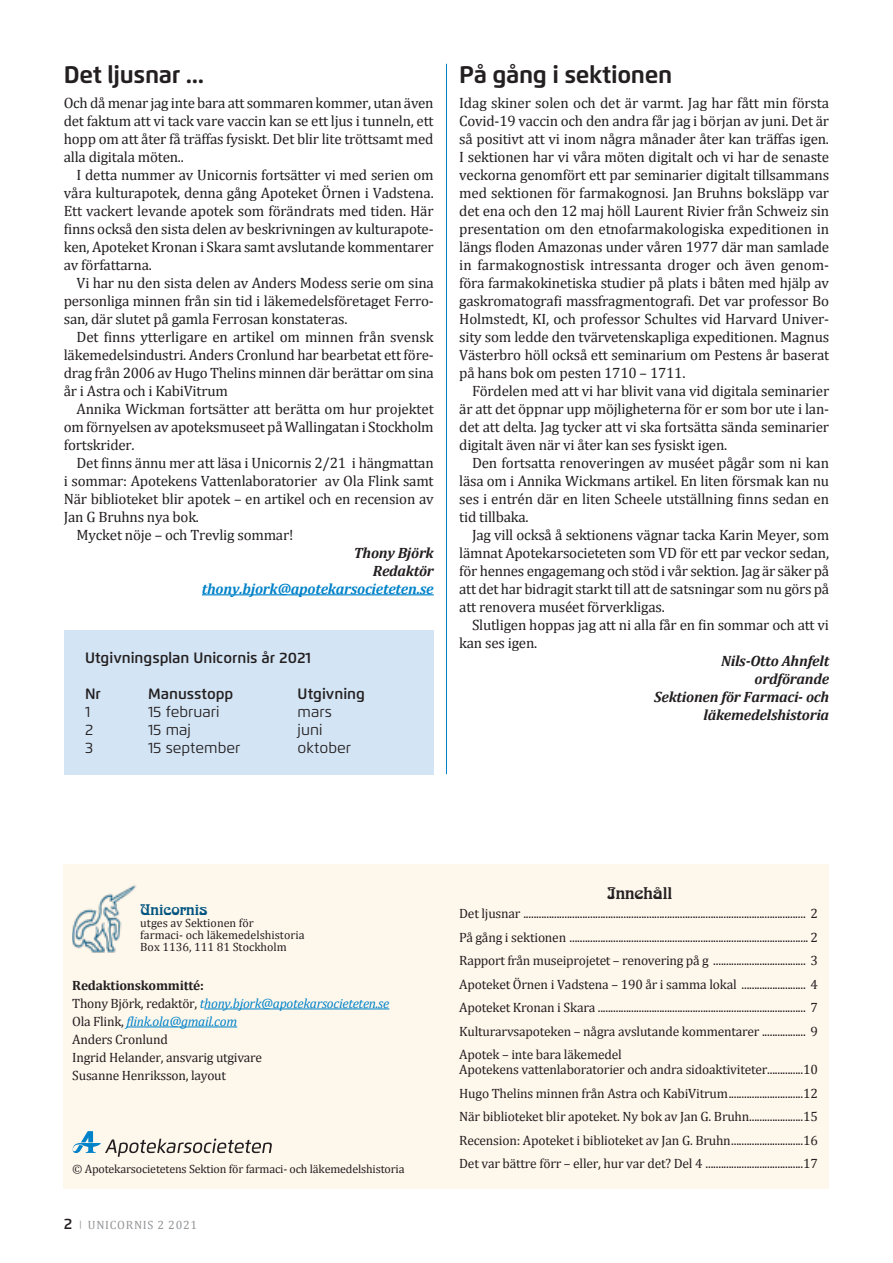
<style>
.page{position:relative;width:893px;height:1263px;background:#fff}
.page>*{position:absolute;margin:0;border:0;box-sizing:border-box;transform-origin:0 0}
.Rubrik{font:700 24px "Flexo";letter-spacing:-.015em;color:#231f20}
.t1{font:16.5px "Arnold Boecklin";color:#231f20}
.Bröd_med_indrag{font:15px/18px "Cambria";letter-spacing:-.015em;color:#231f20;text-align:justify}
.Bröd_utan_indrag{font:15px/18px "Cambria";letter-spacing:-.015em;color:#231f20;text-align:justify}
.Författare{font:italic 700 15px "Cambria";letter-spacing:-.015em;color:#231f20}
.Ingress{font:600 15px "Flexo";color:#231f20}
.Ingress-2{font:15px "Flexo";color:#231f20}
.Författare-2{font:italic 700 15px "Cambria";letter-spacing:-.015em;color:#0082c8}
.t2{font:15px "Arnold Boecklin";color:#005480}
.Bröd_utan_indrag-2{font:13.5px/15px "Cambria";letter-spacing:-.015em;color:#231f20}
.Bröd_utan_indrag-3{font:italic 13.5px "Cambria";letter-spacing:-.02em;color:#0082c8}
.Bröd_utan_indrag-4{font:700 13.5px "Cambria";letter-spacing:-.015em;color:#231f20}
.Bröd_utan_indrag-5{font:12px/12px "Cambria";color:#231f20}
.t3{font:12px "Cambria";letter-spacing:.06em;color:#939598}
.s1{font-style:normal;color:#231f20}
.s2{font-style:italic}
.s3{font-family:"Flexo";font-weight:600;font-size:15px;color:#231f20}
.s4{font-size:9px}
</style>
<div class="page">
<div style="left:64px;top:864px;width:765px;height:324px;background:#fef7ec"></div>
<hr style="left:204px;top:1008px;width:185px;height:1px;background:#0082c8">
<hr style="left:126px;top:1026px;width:111px;height:1px;background:#0082c8">
<img style="left:72px;top:885px;width:64px;height:67px">
<svg style="left:73px;top:1131px;width:199px;height:26px"></svg>
<hr style="left:202px;top:594px;width:232px;height:1px;background:#0082c8">
<hr style="left:446px;top:64px;width:1px;height:710px;background:#0082c8">
<div style="left:64px;top:630px;width:370px;height:144px;background:#d3e4f4"></div>
<p class="Rubrik" style="left:64px;top:60px;width:142px">Det ljusnar ...</p>
<p class="Bröd_utan_indrag" style="left:64px;top:94px;width:371px">Och då menar jag inte bara att sommaren kommer, utan även det faktum att vi tack vare vaccin kan se ett ljus i tunneln, ett hopp om att åter få träffas fysiskt. Det blir lite tröttsamt med alla digitala möten..</p>
<p class="Bröd_med_indrag" style="left:64px;top:166px;width:371px;text-indent:13px">I detta nummer av Unicornis fortsätter vi med serien om våra kulturapotek, denna gång Apoteket Örnen i Vadstena.<br>Ett vackert levande apotek som förändrats med tiden. Här finns också den sista delen av beskrivningen av kulturapote&shy;ken, Apoteket Kronan i Skara samt avslutande kommentarer av författarna.</p>
<p class="Bröd_med_indrag" style="left:64px;top:274px;width:371px;text-indent:13px">Vi har nu den sista delen av Anders Modess serie om sina personliga minnen från sin tid i läkemedelsföretaget Ferro&shy;san, där slutet på gamla Ferrosan konstateras.</p>
<p class="Bröd_med_indrag" style="left:64px;top:328px;width:371px;text-indent:13px">Det finns ytterligare en artikel om minnen från svensk läkemedelsindustri. Anders Cronlund har bearbetat ett före&shy;drag från 2006 av Hugo Thelins minnen där berättar om sina år i Astra och i KabiVitrum</p>
<p class="Bröd_med_indrag" style="left:64px;top:400px;width:371px;text-indent:13px">Annika Wickman fortsätter att berätta om hur projektet om förnyelsen av apoteksmuseet på Wallingatan i Stockholm fortskrider.</p>
<p class="Bröd_med_indrag" style="left:64px;top:454px;width:371px;text-indent:13px">Det finns ännu mer att läsa i Unicornis 2/21 i hängmattan i sommar: Apotekens Vattenlaboratorier av Ola Flink samt När biblioteket blir apotek – en artikel och en recension av Jan G Bruhns nya bok.</p>
<p class="Bröd_med_indrag" style="left:77px;top:526px;width:218px">Mycket nöje – och Trevlig sommar!</p>
<p class="Författare" style="left:354px;top:542px;width:82px">Thony Björk</p>
<p class="Författare" style="left:373px;top:560px;width:62px">Redaktör</p>
<p class="Författare-2" style="left:202px;top:578px;width:233px">thony.bjork@apotekarsocieteten.se</p>
<p class="Ingress" style="left:85px;top:649px;width:227px">Utgivningsplan Unicornis år 2021</p>
<p class="Ingress" style="left:85px;top:685px;width:17px">Nr</p>
<p class="Ingress" style="left:148px;top:685px;width:87px">Manusstopp</p>
<p class="Ingress" style="left:298px;top:685px;width:69px">Utgivning</p>
<p class="Ingress-2" style="left:85px;top:703px;width:7px">1</p>
<p class="Ingress-2" style="left:148px;top:703px;width:73px">15 februari</p>
<p class="Ingress-2" style="left:298px;top:703px;width:36px">mars</p>
<p class="Ingress-2" style="left:85px;top:721px;width:10px">2</p>
<p class="Ingress-2" style="left:148px;top:721px;width:44px">15 maj</p>
<p class="Ingress-2" style="left:298px;top:721px;width:26px">juni</p>
<p class="Ingress-2" style="left:85px;top:739px;width:10px">3</p>
<p class="Ingress-2" style="left:148px;top:739px;width:94px">15 september</p>
<p class="Ingress-2" style="left:298px;top:739px;width:55px">oktober</p>
<p class="Rubrik" style="left:459px;top:60px;width:215px">På gång i sektionen</p>
<p class="Bröd_utan_indrag" style="left:459px;top:94px;width:372px">Idag skiner solen och det är varmt. Jag har fått min första Covid-19 vaccin och den andra får jag i början av juni. Det är så positivt att vi inom några månader åter kan träffas igen.<br>I sektionen har vi våra möten digitalt och vi har de senaste veckorna genomfört ett par seminarier digitalt tillsammans med sektionen för farmakognosi. Jan Bruhns boksläpp var det ena och den 12 maj höll Laurent Rivier från Schweiz sin presentation om den etnofarmakologiska expeditionen in längs floden Amazonas under våren 1977 där man samlade in farmakognostisk intressanta droger och även genom&shy;föra farmakokinetiska studier på plats i båten med hjälp av gaskromatografi massfragmentografi. Det var professor Bo Holmstedt, KI, och professor Schultes vid Harvard Univer&shy;sity som ledde den tvärvetenskapliga expeditionen. Magnus Västerbro höll också ett seminarium om Pestens år baserat på hans bok om pesten 1710 – 1711.</p>
<p class="Bröd_med_indrag" style="left:459px;top:382px;width:371px;text-indent:13px">Fördelen med att vi har blivit vana vid digitala seminarier är att det öppnar upp möjligheterna för er som bor ute i lan&shy;det att delta. Jag tycker att vi ska fortsätta sända seminarier digitalt även när vi åter kan ses fysiskt igen.</p>
<p class="Bröd_med_indrag" style="left:459px;top:454px;width:371px;text-indent:13px">Den fortsatta renoveringen av muséet pågår som ni kan läsa om i Annika Wickmans artikel. En liten försmak kan nu ses i entrén där en liten Scheele utställning finns sedan en tid tillbaka.</p>
<p class="Bröd_med_indrag" style="left:459px;top:526px;width:372px;text-indent:13px">Jag vill också å sektionens vägnar tacka Karin Meyer, som lämnat Apotekarsocieteten som VD för ett par veckor sedan, för hennes engagemang och stöd i vår sektion. Jag är säker på att det har bidragit starkt till att de satsningar som nu görs på att renovera muséet förverkligas.</p>
<p class="Bröd_med_indrag" style="left:459px;top:616px;width:371px;text-indent:13px">Slutligen hoppas jag att ni alla får en fin sommar och att vi kan ses igen.</p>
<p class="Författare" style="left:721px;top:650px;width:110px">Nils-Otto Ahnfelt</p>
<p class="Författare" style="left:755px;top:668px;width:76px">ordförande</p>
<p class="Författare" style="left:654px;top:686px;width:176px">Sektionen för Farmaci- och</p>
<p class="Författare" style="left:703px;top:704px;width:127px">läkemedelshistoria</p>
<p class="t2" style="left:140px;top:902px;width:69px">Unicornis</p>
<p class="Bröd_utan_indrag-5" style="left:140px;top:917px;width:166px">utges av Sektionen för<br>farmaci- och läkemedelshistoria<br>Box 1136, 111 81 Stockholm</p>
<p class="Bröd_utan_indrag-4" style="left:72px;top:976px;width:133px">Redaktionskommitté:</p>
<p class="Bröd_utan_indrag-3" style="left:72px;top:994px;width:319px"><span class="s1">Thony Björk, redaktör,</span> thony.bjork@apotekarsocieteten.se</p>
<p class="Bröd_utan_indrag-3" style="left:72px;top:1012px;width:166px"><span class="s1">Ola Flink,</span> flink.ola@gmail.com</p>
<p class="Bröd_utan_indrag-2" style="left:72px;top:1032px;width:97px">Anders Cronlund</p>
<p class="Bröd_utan_indrag-2" style="left:72px;top:1050px;width:191px">Ingrid Helander, ansvarig utgivare</p>
<p class="Bröd_utan_indrag-2" style="left:72px;top:1068px;width:155px">Susanne Henriksson, layout</p>
<p class="Bröd_utan_indrag-5" style="left:72px;top:1163px;width:334px"><span class="s2">©</span> Apotekarsocietetens Sektion för farmaci- och läkemedelshistoria</p>
<p class="t3" style="left:64px;top:1218px;width:135px"><span class="s3">2</span> <span class="s4">|</span> UNICORNIS 2 2021</p>
<p class="t1" style="left:607px;top:884px;width:67px">Innehåll</p>
<p class="Bröd_utan_indrag-2" style="left:459px;top:906px;width:360px">Det ljusnar .............................................................................................................. 2</p>
<p class="Bröd_utan_indrag-2" style="left:459px;top:929px;width:360px">På gång i sektionen ............................................................................................. 2</p>
<p class="Bröd_utan_indrag-2" style="left:459px;top:953px;width:360px">Rapport från museiprojetet – renovering på g .................................... 3</p>
<p class="Bröd_utan_indrag-2" style="left:459px;top:976px;width:360px">Apoteket Örnen i Vadstena – 190 år i samma lokal ......................... 4</p>
<p class="Bröd_utan_indrag-2" style="left:459px;top:1000px;width:360px">Apoteket Kronan i Skara ................................................................................. 7</p>
<p class="Bröd_utan_indrag-2" style="left:459px;top:1023px;width:360px">Kulturarvsapoteken – några avslutande kommentarer ................. 9</p>
<p class="Bröd_utan_indrag-2" style="left:459px;top:1047px;width:360px">Apotek – inte bara läkemedel<br>Apotekens vattenlaboratorier och andra sidoaktiviteter..............10</p>
<p class="Bröd_utan_indrag-2" style="left:459px;top:1085px;width:360px">Hugo Thelins minnen från Astra och KabiVitrum.............................12</p>
<p class="Bröd_utan_indrag-2" style="left:459px;top:1109px;width:360px">När biblioteket blir apoteket. Ny bok av Jan G. Bruhn.....................15</p>
<p class="Bröd_utan_indrag-2" style="left:459px;top:1132px;width:360px">Recension: Apoteket i biblioteket av Jan G. Bruhn............................16</p>
<p class="Bröd_utan_indrag-2" style="left:459px;top:1156px;width:360px">Det var bättre förr – eller, hur var det? Del 4 ......................................17</p>
</div>
